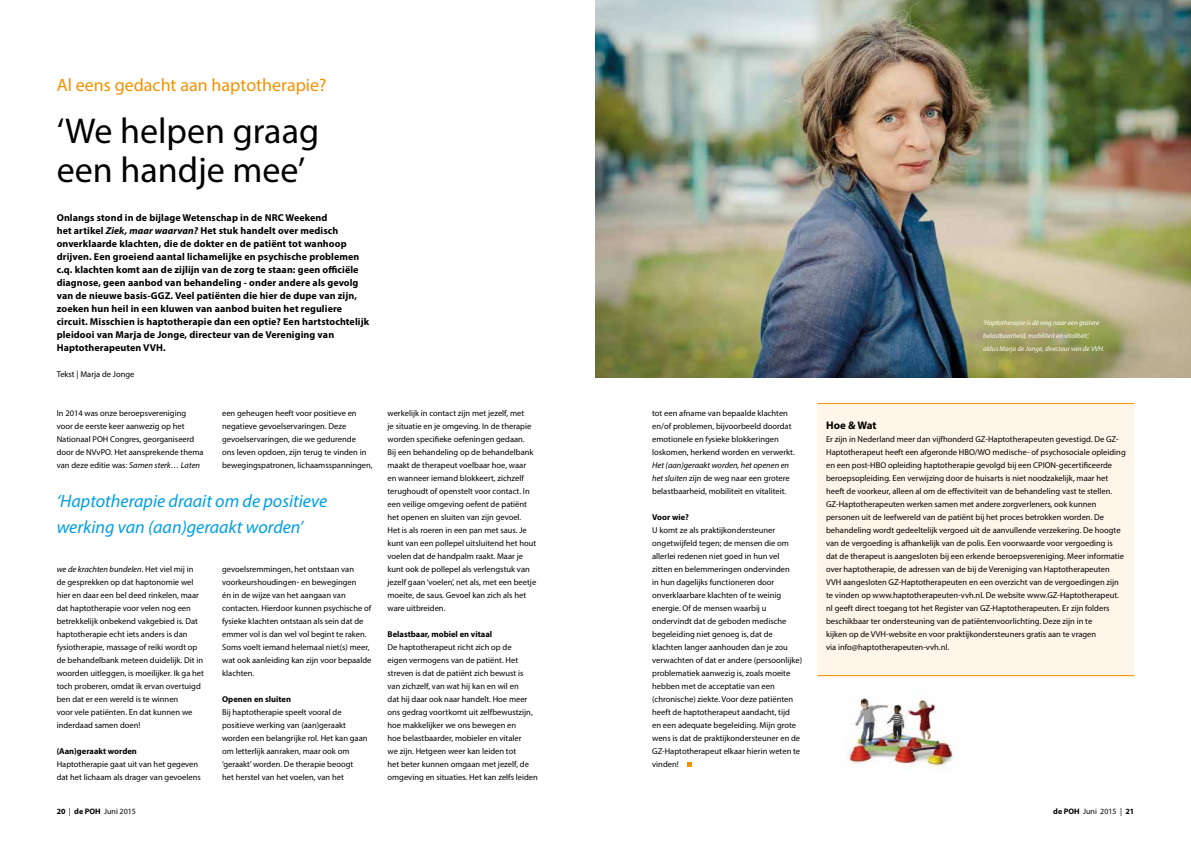
<style>
.page{position:relative;width:1191px;height:842px;background:#fff}
.page>*{position:absolute;margin:0;border:0;box-sizing:border-box;transform-origin:0 0}
.t1{font:36px/39px "Myriad Pro";color:#000}
.t2{font:italic 18px/26px "Myriad Pro";color:#009fe3}
.t3{font:18px "Myriad Pro";color:#f39200}
.t4{font:700 11px "Myriad Pro";letter-spacing:-.005em;color:#000}
.t5{font:700 10px/13px "Myriad Pro";letter-spacing:.01em;color:#000}
.t6{font:8.5px/13px "Myriad Pro";color:#000}
.t7{font:700 8.5px "Myriad Pro";color:#000}
.t8{font:8px "Myriad Pro";color:#000}
.t9{font:italic 7px/13px "Myriad Pro";color:#fff}
.s1{font-style:italic}
.s2{font-weight:700}
</style>
<div class="page">
<svg style="left:687px;top:763px;width:4px;height:4px"></svg>
<div style="left:817px;top:403px;width:317px;height:273px;background:#fff5e9"></div>
<img style="left:595px;top:0;width:596px;height:377px">
<img style="left:844px;top:693px;width:110px;height:75px">
<hr style="left:817px;top:403px;width:317px;height:1px;background:#f39200">
<hr style="left:817px;top:675px;width:317px;height:1px;background:#f39200">
<h2 class="t3" style="left:57px;top:74px;width:271px">Al eens gedacht aan haptotherapie?</h2>
<h1 class="t1" style="left:57px;top:111px;width:264px">‘We helpen graag een handje mee’</h1>
<p class="t5" style="left:57px;top:211px;width:314px">Onlangs stond in de bijlage Wetenschap in de NRC Weekend<br>het artikel <span class="s1">Ziek, maar waarvan?</span> Het stuk handelt over medisch onverklaarde klachten, die de dokter en de patiënt tot wanhoop drijven. Een groeiend aantal lichamelijke en psychische problemen c.q. klachten komt aan de zijlijn van de zorg te staan: geen officiële diagnose, geen aanbod van behandeling - onder andere als gevolg van de nieuwe basis-GGZ. Veel patiënten die hier de dupe van zijn, zoeken hun heil in een kluwen van aanbod buiten het reguliere circuit. Misschien is haptotherapie dan een optie? Een hartstochtelijk pleidooi van Marja de Jonge, directeur van de Vereniging van Haptotherapeuten VVH.</p>
<p class="t6" style="left:57px;top:368px;width:79px">Tekst | Marja de Jonge</p>
<p class="t6" style="left:57px;top:407px;width:148px">In 2014 was onze beroepsvereniging voor de eerste keer aanwezig op het Nationaal POH Congres, georganiseerd door de NVvPO. Het aansprekende thema van deze editie was: <span class="s1">Samen sterk… Laten</span></p>
<p class="t6" style="left:222px;top:406px;width:152px">een geheugen heeft voor positieve en negatieve gevoelservaringen. Deze gevoelservaringen, die we gedurende<br>ons leven opdoen, zijn terug te vinden in bewegingspatronen, lichaamsspanningen,</p>
<h2 class="t2" style="left:57px;top:488px;width:272px">‘Haptotherapie draait om de positieve werking van (aan)geraakt worden’</h2>
<p class="t6" style="left:57px;top:562px;width:149px"><span class="s1">we de krachten bundelen</span>. Het viel mij in de gesprekken op dat haptonomie wel hier en daar een bel deed rinkelen, maar dat haptotherapie voor velen nog een betrekkelijk onbekend vakgebied is. Dat haptotherapie echt iets anders is dan fysiotherapie, massage of reiki wordt op de behandelbank meteen duidelijk. Dit in woorden uitleggen, is moeilijker. Ik ga het toch proberen, omdat ik ervan overtuigd ben dat er een wereld is te winnen<br>voor vele patiënten. En dat kunnen we inderdaad samen doen!</p>
<p class="t7" style="left:57px;top:746px;width:82px">(Aan)geraakt worden</p>
<p class="t6" style="left:57px;top:757px;width:146px">Haptotherapie gaat uit van het gegeven dat het lichaam als drager van gevoelens</p>
<p class="t6" style="left:222px;top:562px;width:151px">gevoelsremmingen, het ontstaan van voorkeurshoudingen- en bewegingen<br>én in de wijze van het aangaan van contacten. Hierdoor kunnen psychische of fysieke klachten ontstaan als sein dat de emmer vol is dan wel vol begint te raken.<br>Soms voelt iemand helemaal niet(s) meer, wat ook aanleiding kan zijn voor bepaalde klachten.</p>
<p class="t7" style="left:222px;top:693px;width:70px">Openen en sluiten</p>
<p class="t6" style="left:222px;top:705px;width:147px">Bij haptotherapie speelt vooral de positieve werking van (aan)geraakt worden een belangrijke rol. Het kan gaan om letterlijk aanraken, maar ook om ‘geraakt’ worden. De therapie beoogt<br>het herstel van het voelen, van het</p>
<p class="t6" style="left:387px;top:406px;width:150px">werkelijk in contact zijn met jezelf, met<br>je situatie en je omgeving. In de therapie worden specifieke oefeningen gedaan.<br>Bij een behandeling op de behandelbank maakt de therapeut voelbaar hoe, waar en wanneer iemand blokkeert, zichzelf terughoudt of openstelt voor contact. In een veilige omgeving oefent de patiënt het openen en sluiten van zijn gevoel.<br>Het is als roeren in een pan met saus. Je kunt van een pollepel uitsluitend het hout voelen dat de handpalm raakt. Maar je kunt ook de pollepel als verlengstuk van jezelf gaan ‘voelen’, net als, met een beetje moeite, de saus. Gevoel kan zich als het ware uitbreiden.</p>
<p class="t7" style="left:387px;top:628px;width:106px">Belastbaar, mobiel en vitaal</p>
<p class="t6" style="left:387px;top:640px;width:152px">De haptotherapeut richt zich op de<br>eigen vermogens van de patiënt. Het streven is dat de patiënt zich bewust is van zichzelf, van wat hij kan en wil en<br>dat hij daar ook naar handelt. Hoe meer ons gedrag voortkomt uit zelfbewustzijn, hoe makkelijker we ons bewegen en<br>hoe belastbaarder, mobieler en vitaler<br>we zijn. Hetgeen weer kan leiden tot<br>het beter kunnen omgaan met jezelf, de omgeving en situaties. Het kan zelfs leiden</p>
<p class="t6" style="left:652px;top:406px;width:144px">tot een afname van bepaalde klachten en/of problemen, bijvoorbeeld doordat emotionele en fysieke blokkeringen loskomen, herkend worden en verwerkt.</p>
<p class="t6" style="left:652px;top:458px;width:139px;text-align:justify"><span class="s1">Het (aan)geraakt worden, het openen en het sluiten</span> zijn de weg naar een grotere belastbaarheid, mobiliteit en vitaliteit.</p>
<p class="t7" style="left:652px;top:511px;width:38px">Voor wie?</p>
<p class="t6" style="left:652px;top:523px;width:151px">U komt ze als praktijkondersteuner ongetwijfeld tegen; de mensen die om allerlei redenen niet goed in hun vel<br>zitten en belemmeringen ondervinden<br>in hun dagelijks functioneren door onverklaarbare klachten of te weinig energie. Of de mensen waarbij u ondervindt dat de geboden medische begeleiding niet genoeg is, dat de klachten langer aanhouden dan je zou verwachten of dat er andere (persoonlijke) problematiek aanwezig is, zoals moeite hebben met de acceptatie van een (chronische) ziekte. Voor deze patiënten heeft de haptotherapeut aandacht, tijd<br>en een adequate begeleiding. Mijn grote wens is dat de praktijkondersteuner en de GZ-Haptotherapeut elkaar hierin weten te vinden!</p>
<p class="t9" style="left:983px;top:316px;width:123px">‘Haptotherapie is dé weg naar een grotere belastbaarheid, mobiliteit en vitaliteit’, aldus Marja de Jonge, directeur van de VVH.</p>
<p class="t4" style="left:826px;top:418px;width:52px">Hoe &amp; Wat</p>
<p class="t6" style="left:826px;top:433px;width:301px">Er zijn in Nederland meer dan vijfhonderd GZ-Haptotherapeuten gevestigd. De GZ-Haptotherapeut heeft een afgeronde HBO/WO medische- of psychosociale opleiding en een post-HBO opleiding haptotherapie gevolgd bij een CPION-gecertificeerde beroepsopleiding. Een verwijzing door de huisarts is niet noodzakelijk, maar het heeft de voorkeur, alleen al om de effectiviteit van de behandeling vast te stellen.<br>GZ-Haptotherapeuten werken samen met andere zorgverleners, ook kunnen personen uit de leefwereld van de patiënt bij het proces betrokken worden. De behandeling wordt gedeeltelijk vergoed uit de aanvullende verzekering. De hoogte van de vergoeding is afhankelijk van de polis. Een voorwaarde voor vergoeding is dat de therapeut is aangesloten bij een erkende beroepsvereniging. Meer informatie over haptotherapie, de adressen van de bij de Vereniging van Haptotherapeuten VVH aangesloten GZ-Haptotherapeuten en een overzicht van de vergoedingen zijn te vinden op www.haptotherapeuten-vvh.nl. De website www.GZ-Haptotherapeut. nl geeft direct toegang tot het Register van GZ-Haptotherapeuten. Er zijn folders beschikbaar ter ondersteuning van de patiëntenvoorlichting. Deze zijn in te<br>kijken op de VVH-website en voor praktijkondersteuners gratis aan te vragen<br>via info@haptotherapeuten-vvh.nl.</p>
<p class="t8" style="left:57px;top:806px;width:81px"><span class="s2">20</span> | <span class="s2">de POH</span> Juni 2015</p>
<p class="t8" style="left:1053px;top:806px;width:82px"><span class="s2">de POH</span> Juni 2015 | <span class="s2">21</span></p>
</div>
